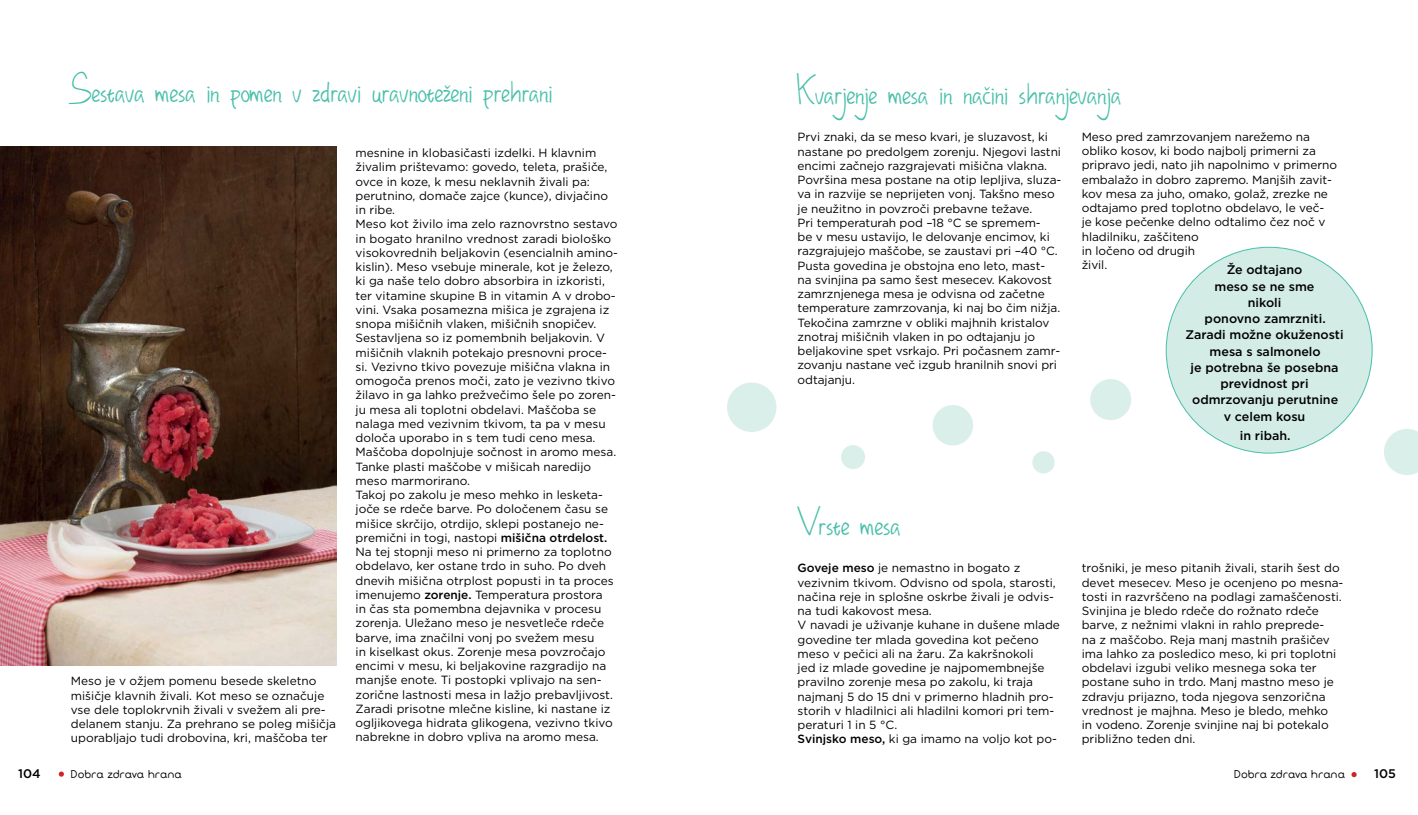
<style>
.page{position:relative;width:1418px;height:815px;background:#fff}
.page>*{position:absolute;margin:0;border:0;box-sizing:border-box;transform-origin:0 0}
.t1{font:37.5px "DHF Happy Birthday Ryan";color:#49bfaa}
.t2{font:500 12.5px/16.2px "Gotham";color:#000;text-align:center}
.t3{font:11.88px/14.2px "Gotham";color:#000}
.t4{font:10px "Fabada";color:#000}
.s1{font-weight:500}
</style>
<div class="page">
<svg style="left:984px;top:86px;width:5px;height:5px"></svg>
<img style="left:0;top:146px;width:336px;height:520px">
<svg style="left:59px;top:772px;width:5px;height:5px"></svg>
<svg style="left:1351px;top:772px;width:5px;height:5px"></svg>
<div style="left:1166px;top:247px;width:206px;height:206px;background:#d3ece5;border-radius:50%"></div>
<div style="left:727px;top:382px;width:49px;height:50px;background:#dbefea;border-radius:50%"></div>
<div style="left:841px;top:445px;width:24px;height:24px;background:#dbefea;border-radius:50%"></div>
<div style="left:1090px;top:379px;width:41px;height:41px;background:#dbefea;border-radius:50%"></div>
<div style="left:1032px;top:451px;width:22px;height:22px;background:#dbefea;border-radius:50%"></div>
<svg style="left:1384px;top:429px;width:33px;height:46px"></svg>
<div style="left:932px;top:405px;width:41px;height:40px;background:#dbefea;border-radius:50%"></div>
<h1 class="t1" style="left:71px;top:65px;width:483px">Sestava mesa in pomen v zdravi uravnoteženi prehrani</h1>
<p class="t3" style="left:71px;top:674px;width:267px">Meso je v ožjem pomenu besede skeletno mišičje klavnih živali. Kot meso se označuje vse dele toplokrvnih živali v svežem ali pre&shy;delanem stanju. Za prehrano se poleg mišičja uporabljajo tudi drobovina, kri, maščoba ter</p>
<p class="t3" style="left:355px;top:145px;width:264px">mesnine in klobasičasti izdelki. H klavnim živalim prištevamo: govedo, teleta, prašiče, ovce in koze, k mesu neklavnih živali pa: perutnino, domače zajce (kunce), divjačino in ribe.<br>Meso kot živilo ima zelo raznovrstno sestavo in bogato hranilno vrednost zaradi biološko visokovrednih beljakovin (esencialnih amino&shy;kislin). Meso vsebuje minerale, kot je železo, ki ga naše telo dobro absorbira in izkoristi, ter vitamine skupine B in vitamin A v drobo&shy;vini. Vsaka posamezna mišica je zgrajena iz snopa mišičnih vlaken, mišičnih snopičev.<br>Sestavljena so iz pomembnih beljakovin. V mišičnih vlaknih potekajo presnovni proce&shy;si. Vezivno tkivo povezuje mišična vlakna in omogoča prenos moči, zato je vezivno tkivo žilavo in ga lahko prežvečimo šele po zoren&shy;ju mesa ali toplotni obdelavi. Maščoba se nalaga med vezivnim tkivom, ta pa v mesu določa uporabo in s tem tudi ceno mesa.<br>Maščoba dopolnjuje sočnost in aromo mesa.<br>Tanke plasti maščobe v mišicah naredijo meso marmorirano.<br>Takoj po zakolu je meso mehko in lesketa&shy;joče se rdeče barve. Po določenem času se mišice skrčijo, otrdijo, sklepi postanejo ne&shy;premični in togi, nastopi <span class="s1">mišična otrdelost.<br></span>Na tej stopnji meso ni primerno za toplotno obdelavo, ker ostane trdo in suho. Po dveh dnevih mišična otrplost popusti in ta proces imenujemo <span class="s1">zorenje.</span> Temperatura prostora<br>in čas sta pomembna dejavnika v procesu zorenja. Uležano meso je nesvetleče rdeče barve, ima značilni vonj po svežem mesu<br>in kiselkast okus. Zorenje mesa povzročajo encimi v mesu, ki beljakovine razgradijo na manjše enote. Ti postopki vplivajo na sen&shy;zorične lastnosti mesa in lažjo prebavljivost.<br>Zaradi prisotne mlečne kisline, ki nastane iz ogljikovega hidrata glikogena, vezivno tkivo nabrekne in dobro vpliva na aromo mesa.</p>
<h1 class="t1" style="left:797px;top:67px;width:325px">Kvarjenje mesa in nacini shranjevanja</h1>
<p class="t3" style="left:797px;top:130px;width:265px">Prvi znaki, da se meso kvari, je sluzavost, ki nastane po predolgem zorenju. Njegovi lastni encimi začnejo razgrajevati mišična vlakna.<br>Površina mesa postane na otip lepljiva, sluza&shy;va in razvije se neprijeten vonj. Takšno meso je neužitno in povzroči prebavne težave.<br>Pri temperaturah pod –18 °C se spremem-<br>be v mesu ustavijo, le delovanje encimov, ki razgrajujejo maščobe, se zaustavi pri –40 °C.<br>Pusta govedina je obstojna eno leto, mast&shy;na svinjina pa samo šest mesecev. Kakovost zamrznjenega mesa je odvisna od začetne temperature zamrzovanja, ki naj bo čim nižja.<br>Tekočina zamrzne v obliki majhnih kristalov znotraj mišičnih vlaken in po odtajanju jo beljakovine spet vsrkajo. Pri počasnem zamr&shy;zovanju nastane več izgub hranilnih snovi pri odtajanju.</p>
<p class="t3" style="left:1081px;top:129px;width:257px">Meso pred zamrzovanjem narežemo na obliko kosov, ki bodo najbolj primerni za pripravo jedi, nato jih napolnimo v primerno embalažo in dobro zapremo. Manjših zavit&shy;kov mesa za juho, omako, golaž, zrezke ne odtajamo pred toplotno obdelavo, le več&shy;je kose pečenke delno odtalimo čez noč v hladilniku, zaščiteno<br>in ločeno od drugih<br>živil.</p>
<p class="t2" style="left:1185px;top:262px;width:160px">Že odtajano<br>meso se ne sme<br>nikoli<br>ponovno zamrzniti.<br>Zaradi možne okuženosti mesa s salmonelo<br>je potrebna še posebna previdnost pri odmrzovanju perutnine<br>v celem kosu</p>
<p class="t2" style="left:1239px;top:427px;width:52px">in ribah.</p>
<h1 class="t1" style="left:797px;top:498px;width:105px">Vrste mesa</h1>
<p class="t3" style="left:797px;top:561px;width:264px"><span class="s1">Goveje meso</span> je nemastno in bogato z vezivnim tkivom. Odvisno od spola, starosti, načina reje in splošne oskrbe živali je odvis&shy;na tudi kakovost mesa.<br>V navadi je uživanje kuhane in dušene mlade govedine ter mlada govedina kot pečeno meso v pečici ali na žaru. Za kakršnokoli<br>jed iz mlade govedine je najpomembnejše pravilno zorenje mesa po zakolu, ki traja najmanj 5 do 15 dni v primerno hladnih pro&shy;storih v hladilnici ali hladilni komori pri tem&shy;peraturi 1 in 5 °C.<br><span class="s1">Svinjsko meso,</span> ki ga imamo na voljo kot po-</p>
<p class="t3" style="left:1081px;top:561px;width:263px">trošniki, je meso pitanih živali, starih šest do devet mesecev. Meso je ocenjeno po mesna&shy;tosti in razvrščeno na podlagi zamaščenosti.<br>Svinjina je bledo rdeče do rožnato rdeče barve, z nežnimi vlakni in rahlo preprede-<br>na z maščobo. Reja manj mastnih prašičev ima lahko za posledico meso, ki pri toplotni obdelavi izgubi veliko mesnega soka ter postane suho in trdo. Manj mastno meso je zdravju prijazno, toda njegova senzorična vrednost je majhna. Meso je bledo, mehko<br>in vodeno. Zorenje svinjine naj bi potekalo približno teden dni.</p>
<p class="t2" style="left:18px;top:765px;width:24px">104</p>
<p class="t4" style="left:71px;top:768px;width:113px">Dobra zdrava hrana</p>
<p class="t4" style="left:1233px;top:768px;width:113px">Dobra zdrava hrana</p>
<p class="t2" style="left:1373px;top:765px;width:23px">105</p>
</div>
